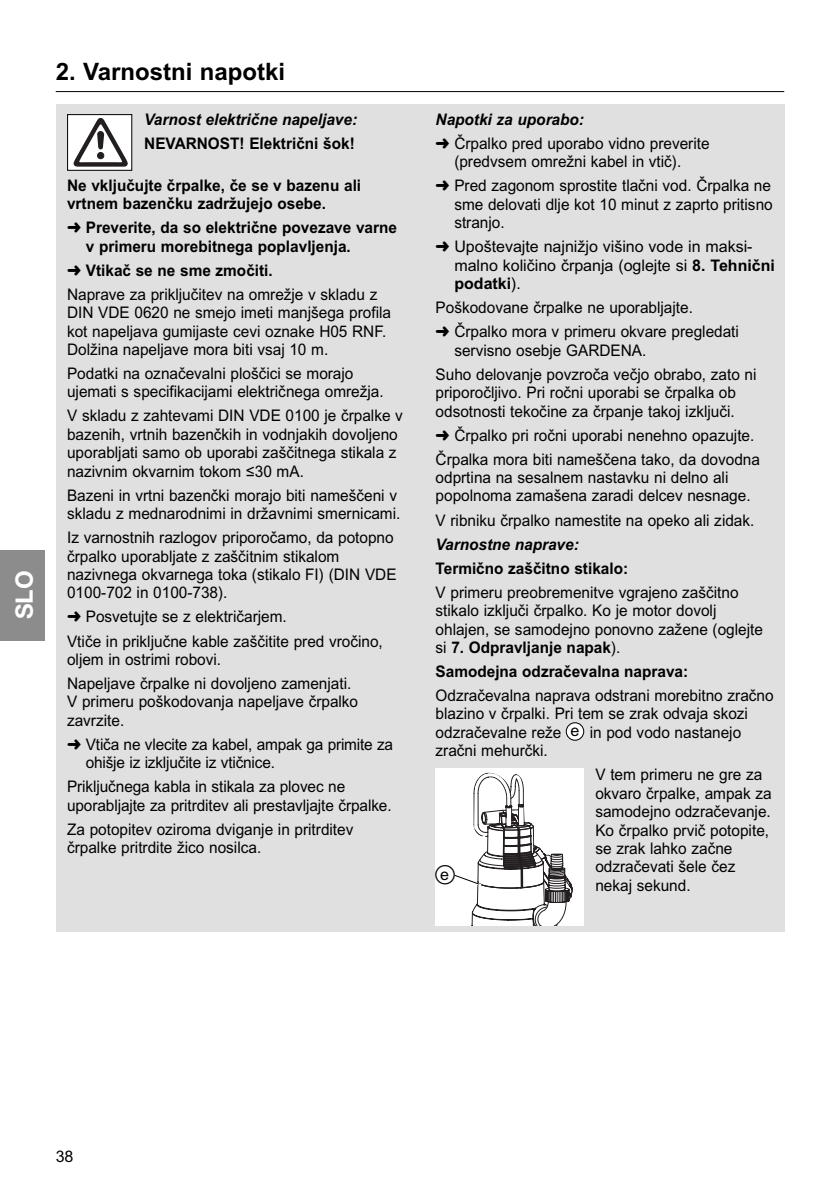
<style>
.page{position:relative;width:840px;height:1190px;background:#fff}
.page>*{position:absolute;margin:0;border:0;box-sizing:border-box;transform-origin:0 0}
.t1{font:700 24px "Arial CE";color:#000}
.t2{font:700 24px "Helvetica Neue";color:#fff}
.t3{font:20px "European Pi One";color:#fff}
.t4{font:16px/18.4px "Arial CE";color:#000;scale:.96 1}
.t5{font:700 16px/18.4px "Arial CE";color:#000;scale:.96 1}
.t6{font:16px/18.4px "Arial CE";color:#000}
.t7{font:italic 700 16px "Arial CE";color:#000;scale:.96 1}
.s1{font-weight:700}
.s2{font-weight:700;font-style:italic}
.s3{font-family:"Arial CE";font-size:16px;color:#000}
</style>
<div class="page">
<div style="left:0;top:550px;width:44px;height:90px;background:#8c8c8c"></div>
<div style="left:56px;top:105px;width:728px;height:827px;background:#e0e0e0"></div>
<div style="left:435px;top:769px;width:148px;height:157px;background:#fff"></div>
<svg style="left:55px;top:91px;width:730px;height:80px"></svg>
<div style="left:567px;top:723px;width:16px;height:17px;background:#fff;border-radius:50%"></div>
<div style="left:566px;top:722px;width:18px;height:19px;border:2px solid #000;border-radius:50%"></div>
<svg style="left:448px;top:772px;width:125px;height:154px"></svg>
<h1 class="t2" style="left:16px;top:619px;width:50px;rotate:-90deg">SLO</h1>
<h1 class="t1" style="left:56px;top:62px;width:231px">2. Varnostni napotki</h1>
<p class="t7" style="left:144px;top:113px;width:223px">Varnost električne napeljave:</p>
<p class="t5" style="left:144px;top:136px;width:221px">NEVARNOST! Električni šok!</p>
<p class="t5" style="left:67px;top:178px;width:308px">Ne vključujte črpalke, če se v bazenu ali vrtnem bazenčku zadržujejo osebe.</p>
<p class="t5" style="left:86px;top:220px;width:326px;text-indent:-19px">➜ Preverite, da so električne povezave varne v primeru morebitnega poplavljenja.</p>
<p class="t4" style="left:67px;top:260px;width:325px;line-height:24px">➜ <span class="s1">Vtikač se ne sme zmočiti.<br></span>Naprave za priključitev na omrežje v skladu z</p>
<p class="t4" style="left:67px;top:305px;width:339px">DIN VDE 0620 ne smejo imeti manjšega profila kot napeljava gumijaste cevi oznake H05 RNF.<br>Dolžina napeljave mora biti vsaj 10 m.</p>
<p class="t4" style="left:67px;top:366px;width:331px">Podatki na označevalni ploščici se morajo ujemati s specifikacijami električnega omrežja.</p>
<p class="t4" style="left:67px;top:408px;width:351px">V skladu z zahtevami DIN VDE 0100 je črpalke v bazenih, vrtnih bazenčkih in vodnjakih dovoljeno uporabljati samo ob uporabi zaščitnega stikala z nazivnim okvarnim tokom ≤30 mA.</p>
<p class="t4" style="left:67px;top:488px;width:349px">Bazeni in vrtni bazenčki morajo biti nameščeni v skladu z mednarodnimi in državnimi smernicami.</p>
<p class="t4" style="left:67px;top:530px;width:345px">Iz varnostnih razlogov priporočamo, da potopno črpalko uporabljate z zaščitnim stikalom nazivnega okvarnega toka (stikalo FI) (DIN VDE 0100-702 in 0100-738).</p>
<p class="t4" style="left:67px;top:607px;width:331px;line-height:24px">➜ Posvetujte se z električarjem.<br>Vtiče in priključne kable zaščitite pred vročino,</p>
<p class="t4" style="left:67px;top:649px;width:298px;line-height:24px">oljem in ostrimi robovi.<br>Napeljave črpalke ni dovoljeno zamenjati.</p>
<p class="t4" style="left:67px;top:694px;width:305px">V primeru poškodovanja napeljave črpalko zavrzite.</p>
<p class="t4" style="left:86px;top:737px;width:322px;text-indent:-19px">➜ Vtiča ne vlecite za kabel, ampak ga primite za ohišje iz izključite iz vtičnice.</p>
<p class="t4" style="left:67px;top:779px;width:340px">Priključnega kabla in stikala za plovec ne uporabljajte za pritrditev ali prestavljajte črpalke.</p>
<p class="t4" style="left:67px;top:822px;width:300px">Za potopitev oziroma dviganje in pritrditev črpalke pritrdite žico nosilca.</p>
<p class="t4" style="left:436px;top:109px;width:287px;line-height:24px"><span class="s2">Napotki za uporabo:<br></span>➜ Črpalko pred uporabo vidno preverite</p>
<p class="t4" style="left:436px;top:152px;width:351px;line-height:24px;text-indent:19px">(predvsem omrežni kabel in vtič).<br>➜ Pred zagonom sprostite tlačni vod. Črpalka ne</p>
<p class="t4" style="left:454px;top:197px;width:333px">sme delovati dlje kot 10 minut z zaprto pritisno stranjo.</p>
<p class="t6" style="left:454px;top:239px;width:322px;text-indent:-19px">➜ Upoštevajte najnižjo višino vode in maksi&shy;malno količino črpanja (oglejte si <span class="s1">8. Tehnični podatki</span>).</p>
<p class="t4" style="left:436px;top:297px;width:318px;line-height:24px">Poškodovane črpalke ne uporabljajte.<br>➜ Črpalko mora v primeru okvare pregledati</p>
<p class="t4" style="left:436px;top:340px;width:336px;line-height:24px;text-indent:19px">servisno osebje GARDENA.<br>Suho delovanje povzroča večjo obrabo, zato ni</p>
<p class="t4" style="left:436px;top:385px;width:314px">priporočljivo. Pri ročni uporabi se črpalka ob odsotnosti tekočine za črpanje takoj izključi.</p>
<p class="t4" style="left:436px;top:425px;width:339px;line-height:24px">➜ Črpalko pri ročni uporabi nenehno opazujte.<br>Črpalka mora biti nameščena tako, da dovodna</p>
<p class="t4" style="left:436px;top:470px;width:330px">odprtina na sesalnem nastavku ni delno ali popolnoma zamašena zaradi delcev nesnage.</p>
<p class="t4" style="left:436px;top:512px;width:334px">V ribniku črpalko namestite na opeko ali zidak.</p>
<p class="t7" style="left:436px;top:538px;width:151px">Varnostne naprave:</p>
<p class="t5" style="left:436px;top:560px;width:202px">Termično zaščitno stikalo:</p>
<p class="t4" style="left:436px;top:585px;width:343px">V primeru preobremenitve vgrajeno zaščitno stikalo izključi črpalko. Ko je motor dovolj ohlajen, se samodejno ponovno zažene (oglejte si <span class="s1">7. Odpravljanje napak</span>).</p>
<p class="t5" style="left:436px;top:664px;width:265px">Samodejna odzračevalna naprava:</p>
<p class="t4" style="left:436px;top:688px;width:354px">Odzračevalna naprava odstrani morebitno zračno blazino v črpalki. Pri tem se zrak odvaja skozi odzračevalne reže</p>
<p class="t4" style="left:590px;top:725px;width:159px">in pod vodo nastanejo</p>
<p class="t6" style="left:571px;top:723px;width:10px">e</p>
<p class="t4" style="left:436px;top:743px;width:118px">zračni mehurčki.</p>
<p class="t3" style="left:435px;top:864px;width:21px">-<span class="s3">e</span></p>
<p class="t4" style="left:595px;top:767px;width:185px">V tem primeru ne gre za okvaro črpalke, ampak za samodejno odzračevanje.<br>Ko črpalko prvič potopite, se zrak lahko začne odzračevati šele čez nekaj sekund.</p>
<p class="t6" style="left:56px;top:1149px;width:19px">38</p>
</div>
